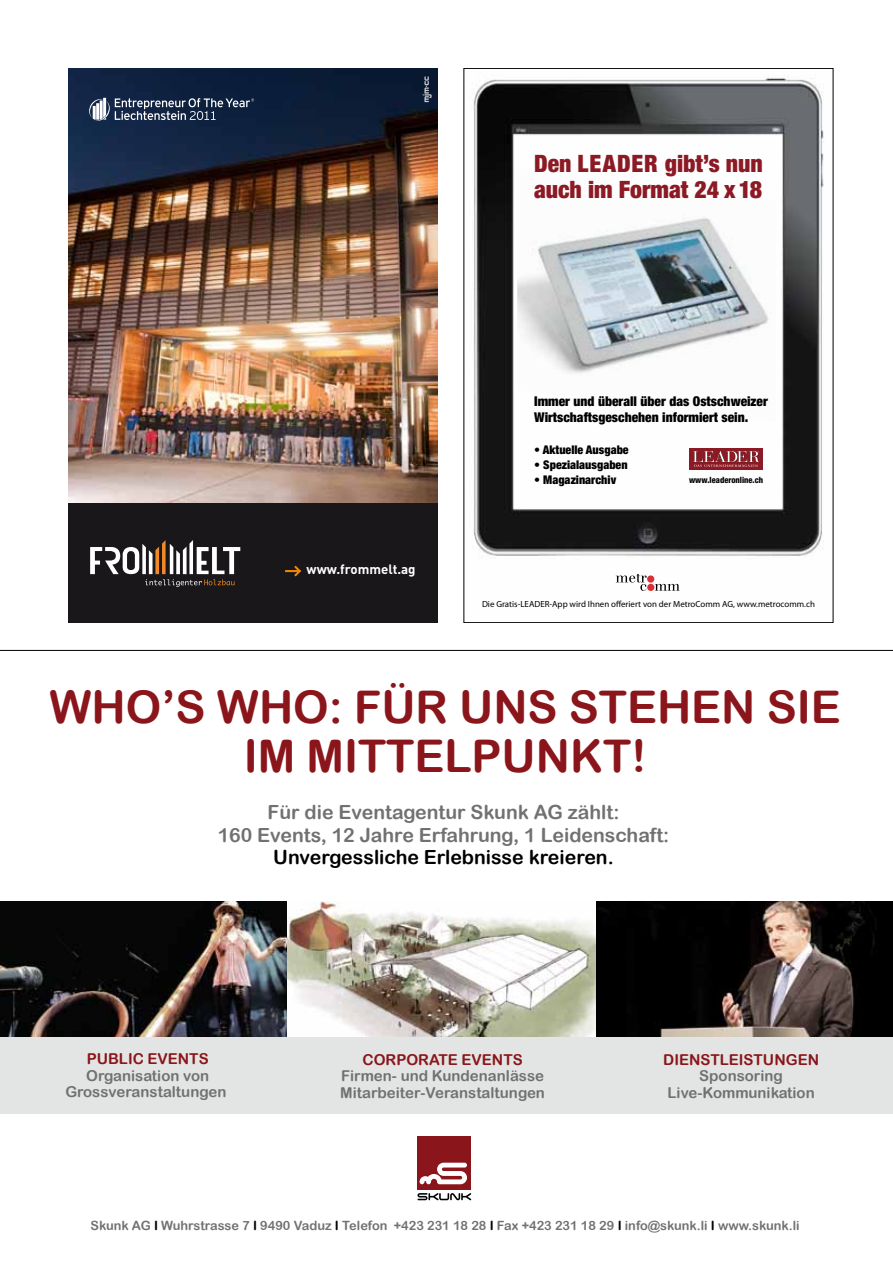
<style>
.page{position:relative;width:893px;height:1263px;background:#fff}
.page>*{position:absolute;margin:0;border:0;box-sizing:border-box;transform-origin:0 0}
.t1{font:45px/49.5px "Arial Rounded MT Bold";color:#8a151a;text-align:center}
.t2{font:900 condensed 24px/26.1px "Helvetica Neue LT";color:#8c1a24}
.t3{font:19.5px/22.5px "Arial Rounded MT Bold";color:#707172;text-align:center}
.t4{font:15px/16.5px "Arial Rounded MT Bold";color:#707172;text-align:center}
.t5{font:900 condensed 13.5px/16.5px "Helvetica Neue LT";color:#000}
.t6{font:700 13.35px "DIN";color:#fff}
.t7{font:12.75px "Arial Rounded MT Bold";color:#707172}
.t8{font:900 condensed 12px "Helvetica Neue LT";color:#000}
.t9{font:8.85px "Myriad Pro";color:#000}
.t10{font:800 condensed 8.55px "Helvetica Neue LT";color:#000}
.s1{color:#000}
.s2{color:#8a151a}
</style>
<div class="page">
<img style="left:68px;top:68px;width:370px;height:435px">
<svg style="left:89px;top:98px;width:165px;height:23px;background:#49586f"></svg>
<div style="left:68px;top:503px;width:370px;height:120px;background:#1a171b"></div>
<svg style="left:90px;top:540px;width:150px;height:47px"></svg>
<svg style="left:285px;top:566px;width:16px;height:10px"></svg>
<svg style="left:423px;top:77px;width:9px;height:25px"></svg>
<img style="left:0;top:902px;width:288px;height:136px">
<img style="left:595px;top:902px;width:298px;height:136px">
<div style="left:418px;top:1136px;width:53px;height:54px;background:#8a151a"></div>
<svg style="left:420px;top:1163px;width:47px;height:21px"></svg>
<svg style="left:417px;top:1193px;width:54px;height:7px"></svg>
<img style="left:288px;top:901px;width:307px;height:137px">
<div style="left:0;top:1038px;width:893px;height:76px;background:#e3e4e4"></div>
<hr style="left:0;top:650px;width:893px;height:1px;background:#000">
<img style="left:473px;top:75px;width:351px;height:516px">
<svg style="left:616px;top:574px;width:31px;height:17px"></svg>
<svg style="left:655px;top:584px;width:25px;height:7px"></svg>
<div style="left:647px;top:575px;width:7px;height:8px;background:#db2f36;border-radius:50%"></div>
<div style="left:647px;top:584px;width:7px;height:7px;background:#db2f36;border-radius:50%"></div>
<img style="left:517px;top:168px;width:259px;height:254px">
<div style="left:690px;top:448px;width:73px;height:21px;background:#8c1a24"></div>
<svg style="left:693px;top:451px;width:67px;height:16px"></svg>
<p class="t2" style="left:534px;top:150px;width:230px">Den LEADER gibt’s nun auch im Format 24 x 18</p>
<p class="t6" style="left:307px;top:561px;width:111px">www.frommelt.ag</p>
<p class="t5" style="left:534px;top:392px;width:235px">Immer und überall über das Ostschweizer<br>Wirtschaftsgeschehen informiert sein.</p>
<p class="t8" style="left:534px;top:443px;width:96px">• Aktuelle Ausgabe</p>
<p class="t8" style="left:534px;top:458px;width:95px">• Spezialausgaben</p>
<p class="t8" style="left:534px;top:473px;width:84px">• Magazinarchiv</p>
<p class="t10" style="left:689px;top:474px;width:76px">www.leaderonline.ch</p>
<p class="t9" style="left:482px;top:599px;width:334px">Die Gratis-LEADER-App wird Ihnen offeriert von der MetroComm AG, www.metrocomm.ch</p>
<p class="t1" style="left:49px;top:681px;width:793px">WHO’S WHO: FÜR UNS STEHEN SIE<br>IM MITTELPUNKT!</p>
<p class="t3" style="left:218px;top:801px;width:453px">Für die Eventagentur Skunk AG zählt:<br>160 Events, 12 Jahre Erfahrung, 1 Leidenschaft:<br><span class="s1">Unvergessliche Erlebnisse kreieren.</span></p>
<p class="t4" style="left:65px;top:1050px;width:163px"><span class="s2">PUBLIC EVENTS<br></span>Organisation von<br>Grossveranstaltungen</p>
<p class="t4" style="left:340px;top:1051px;width:206px"><span class="s2">CORPORATE EVENTS<br></span>Firmen- und Kundenanlässe<br>Mitarbeiter-Veranstaltungen</p>
<p class="t4" style="left:663px;top:1051px;width:157px"><span class="s2">DIENSTLEISTUNGEN<br></span>Sponsoring<br>Live-Kommunikation</p>
<p class="t7" style="left:91px;top:1218px;width:710px">Skunk AG <span class="s1">I</span> Wuhrstrasse 7 <span class="s1">I</span> 9490 Vaduz <span class="s1">I</span> Telefon +423 231 18 28 <span class="s1">I</span> Fax +423 231 18 29 <span class="s1">I</span> info@skunk.li <span class="s1">I</span> www.skunk.li</p>
</div>
